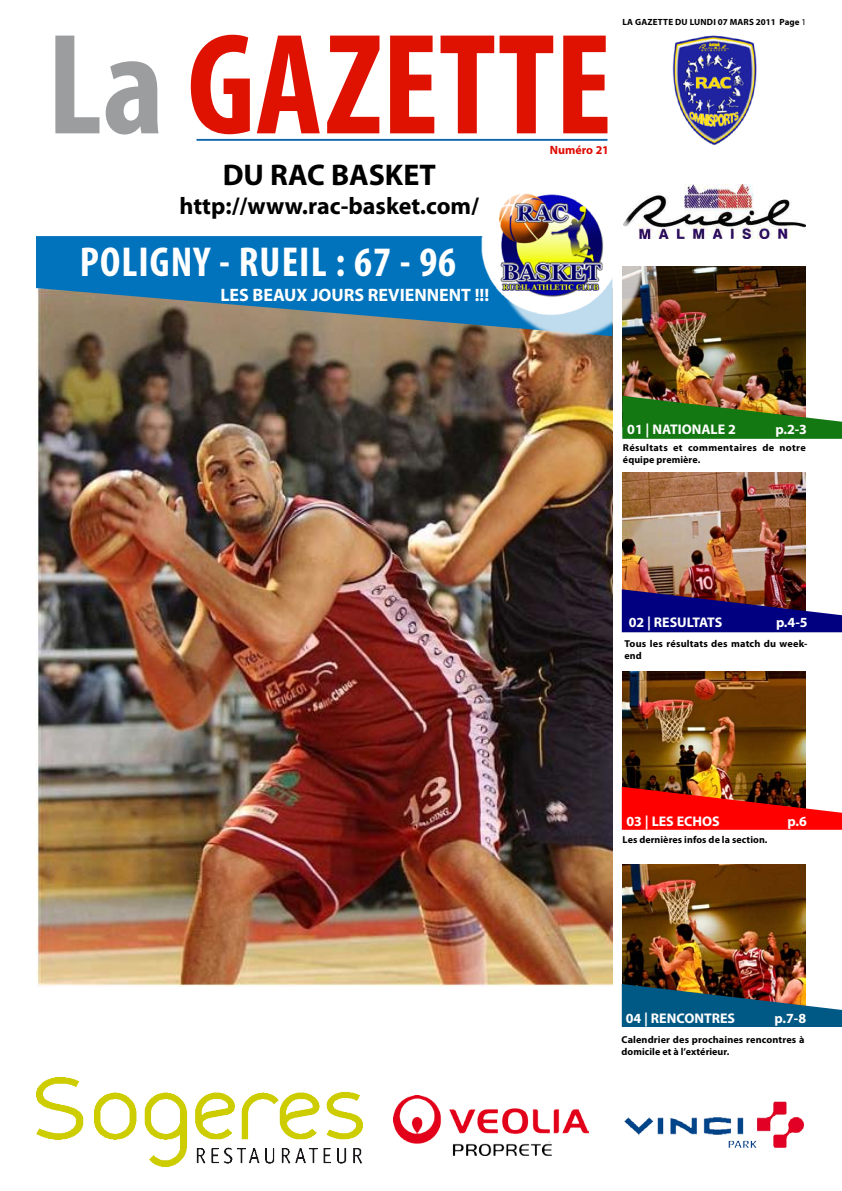
<style>
.page{position:relative;width:842px;height:1191px;background:#fff}
.page>*{position:absolute;margin:0;border:0;box-sizing:border-box;transform-origin:0 0}
.t1{font:700 condensed 145px "Myriad Pro";color:#df1100}
.t2{font:700 condensed 42px "Myriad Pro";letter-spacing:.025em;color:#fff}
.t3{font:700 30px "Myriad Pro";color:#000}
.t4{font:700 24px "Myriad Pro";color:#000}
.t5{font:700 18px "Myriad Pro";color:#fff}
.t6{font:700 14px "Myriad Pro";color:#fff}
.t7{font:700 12px "Myriad Pro";color:#df0a00}
.t8{font:700 10px/12px "Myriad Pro";letter-spacing:.01em;color:#000}
.t9{font:700 9px "Myriad Pro";letter-spacing:.02em;color:#000}
.s1{color:#9c9d9f}
.s2{font-weight:400}
</style>
<div class="page">
<img style="left:36px;top:336px;width:577px;height:650px">
<svg style="left:36px;top:236px;width:461px;height:100px;fill:#0173bc"></svg>
<hr style="left:197px;top:139px;width:410px;height:1px;background:#005ea8">
<hr style="left:197px;top:140px;width:410px;height:1px;background:#005ea8">
<img style="left:36px;top:1077px;width:326px;height:89px">
<img style="left:624px;top:1101px;width:180px;height:47px">
<img style="left:645px;top:184px;width:161px;height:54px">
<img style="left:393px;top:1095px;width:195px;height:60px">
<img style="left:672px;top:35px;width:85px;height:111px">
<img style="left:622px;top:266px;width:184px;height:130px">
<img style="left:622px;top:472px;width:184px;height:117px">
<img style="left:622px;top:671px;width:184px;height:115px">
<img style="left:622px;top:865px;width:184px;height:119px">
<img style="left:622px;top:396px;width:220px;height:43px">
<img style="left:622px;top:589px;width:220px;height:43px">
<img style="left:622px;top:786px;width:220px;height:43px">
<img style="left:622px;top:984px;width:220px;height:43px">
<div style="left:497px;top:190px;width:148px;height:148px;background:#fff;opacity:.75"></div>
<img style="left:478px;top:190px;width:148px;height:128px">
<h1 class="t1" style="left:47px;top:-6px;width:566px"><span class="s1">La</span> GAZETTE</h1>
<p class="t7" style="left:550px;top:142px;width:61px">Numéro 21</p>
<h3 class="t3" style="left:223px;top:155px;width:197px">DU RAC BASKET</h3>
<h3 class="t4" style="left:180px;top:190px;width:301px">http://www.rac-basket.com/</h3>
<h2 class="t2" style="left:80px;top:236px;width:378px">POLIGNY - RUEIL : 67 - 96</h2>
<h3 class="t5" style="left:220px;top:283px;width:10px">LES</h3>
<h3 class="t5" style="left:253px;top:283px;width:23px">BEAU</h3>
<h3 class="t5" style="left:296px;top:283px;width:47px">X JOURS</h3>
<h3 class="t5" style="left:368px;top:283px;width:43px">REVIENNENT</h3>
<h3 class="t5" style="left:475px;top:283px;width:16px">!!!</h3>
<p class="t9" style="left:622px;top:16px;width:185px">la gazette du lundi 07 mars 2011 page <span class="s2">1</span></p>
<h3 class="t6" style="left:627px;top:420px;width:34px">01 | NATI</h3>
<h3 class="t6" style="left:682px;top:420px;width:20px">ONALE</h3>
<h3 class="t6" style="left:728px;top:420px;width:9px">2</h3>
<h3 class="t6" style="left:775px;top:420px;width:33px">p.2-3</h3>
<p class="t8" style="left:623px;top:441px;width:184px">Résultats et commentaires de notre équipe première.</p>
<h3 class="t6" style="left:629px;top:613px;width:34px">02 | RESULTATS</h3>
<h3 class="t6" style="left:776px;top:613px;width:33px">p.4-5</h3>
<p class="t8" style="left:624px;top:637px;width:184px">Tous les résultats des match du week&shy;end</p>
<h3 class="t6" style="left:626px;top:811px;width:34px">03 | LES</h3>
<h3 class="t6" style="left:677px;top:811px;width:43px">ECHOS</h3>
<h3 class="t6" style="left:788px;top:811px;width:21px">p.6</h3>
<p class="t8" style="left:622px;top:833px;width:147px">Les dernières infos de la section.</p>
<h3 class="t6" style="left:626px;top:1009px;width:35px">04 | REN</h3>
<h3 class="t6" style="left:676px;top:1009px;width:27px">CONTRES</h3>
<h3 class="t6" style="left:775px;top:1009px;width:33px">p.7-8</h3>
<p class="t8" style="left:621px;top:1032px;width:184px">Calendrier des prochaines rencontres à domicile et à l’extérieur.</p>
</div>
